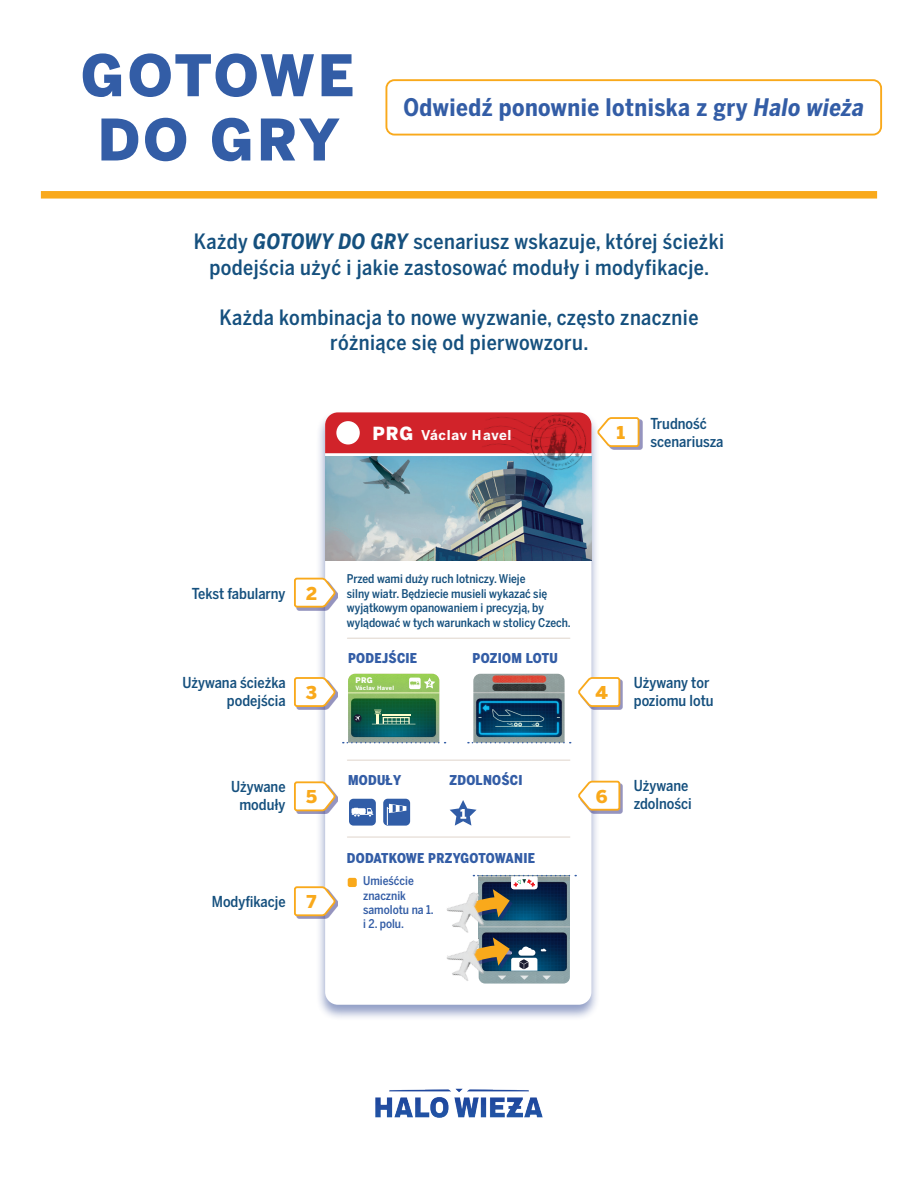
<style>
.page{position:relative;width:918px;height:1188px;background:#fff}
.page>*{position:absolute;margin:0;border:0;box-sizing:border-box;transform-origin:0 0}
.t1{font:900 56.7px/64.2px "Benton Sans";letter-spacing:.04em;color:#335da6}
.t2{font:700 24px "Benton Sans Cond";letter-spacing:.02em;color:#335da6}
.t3{font:500 21px/25.2px "Benton Sans Cond";letter-spacing:.02em;color:#15507e;text-align:center}
.t4{font:900 17.55px "Benton Sans";color:#f9a91b}
.t5{font:500 15px/18px "Benton Sans Cond";color:#15507e}
.t6{font:900 13.5px "Benton Sans Cond";letter-spacing:.02em;color:#335da6}
.t7{font:700 13.5px "Benton Sans";letter-spacing:.05em;color:#fff}
.t8{font:500 12px/14.4px "Benton Sans Cond";color:#15507e}
.t9{font:500 12px/14.4px "Benton Sans Cond";color:#335da6}
.t10{font:900 7.65px "Benton Sans";color:#fff}
.t11{font:700 5.85px "Benton Sans";letter-spacing:.05em;color:#fff}
.s1{font-family:"Benton Sans Condensed";font-style:italic}
.s2{font-family:"Benton Sans Condensed";font-weight:700;font-style:italic}
.s3{font-weight:900;font-size:18px}
</style>
<div class="page">
<div style="left:316px;top:410px;width:285px;height:611px;background:#253f8e;opacity:.5"></div>
<div style="left:325px;top:412px;width:266px;height:593px;background:#fff;border-radius:13px"></div>
<img style="left:325px;top:456px;width:266px;height:105px">
<hr style="left:347px;top:760px;width:223px;height:1px;background:#e2d9d1">
<hr style="left:347px;top:638px;width:223px;height:1px;background:#e2d9d1">
<hr style="left:347px;top:836px;width:223px;height:2px;background:#e2d9d1">
<svg style="left:450px;top:800px;width:27px;height:26px"></svg>
<img style="left:479px;top:410px;width:88px;height:71px">
<svg style="left:343px;top:674px;width:103px;height:69px;background:#6b9d74"></svg>
<img style="left:446px;top:905px;width:12px;height:71px">
<svg style="left:458px;top:875px;width:118px;height:109px"></svg>
<div style="left:348px;top:878px;width:9px;height:9px;background:#f9a91b;border-radius:2px"></div>
<img style="left:524px;top:410px;width:70px;height:67px">
<svg style="left:349px;top:799px;width:27px;height:27px"></svg>
<svg style="left:383px;top:799px;width:27px;height:27px"></svg>
<img style="left:375px;top:1088px;width:168px;height:30px">
<div style="left:41px;top:191px;width:836px;height:8px;background:#f9a91b"></div>
<div style="left:297px;top:680px;width:41px;height:30px;background:#2c2a7f;opacity:.5"></div>
<svg style="left:294px;top:676px;width:43px;height:32px"></svg>
<div style="left:297px;top:784px;width:41px;height:30px;background:#2c2a7f;opacity:.5"></div>
<svg style="left:294px;top:780px;width:43px;height:32px"></svg>
<div style="left:297px;top:889px;width:41px;height:30px;background:#2c2a7f;opacity:.5"></div>
<svg style="left:294px;top:885px;width:43px;height:32px"></svg>
<div style="left:297px;top:580px;width:41px;height:30px;background:#2c2a7f;opacity:.5"></div>
<svg style="left:294px;top:577px;width:43px;height:32px"></svg>
<div style="left:581px;top:680px;width:42px;height:30px;background:#9594bf"></div>
<svg style="left:468px;top:674px;width:153px;height:69px"></svg>
<div style="left:600px;top:420px;width:42px;height:30px;background:#9594bf"></div>
<svg style="left:325px;top:412px;width:315px;height:41px;background:#d54c4f"></svg>
<div style="left:581px;top:783px;width:42px;height:30px;background:#9594bf"></div>
<svg style="left:578px;top:780px;width:43px;height:32px"></svg>
<div style="left:385px;top:79px;width:497px;height:57px;border:2px solid #f9a91b;border-radius:8px"></div>
<p class="t1" style="left:81px;top:42px;width:275px">GOTOWE<br>DO GRY</p>
<p class="t2" style="left:403px;top:93px;width:462px">Odwiedź ponownie lotniska z gry <span class="s1">Halo wieża</span></p>
<p class="t3" style="left:194px;top:229px;width:532px">Każdy <span class="s2">GOTOWY DO GRY</span> scenariusz wskazuje, której ścieżki podejścia użyć i jakie zastosować moduły i modyfikacje.</p>
<p class="t3" style="left:220px;top:305px;width:480px">Każda kombinacja to nowe wyzwanie, często znacznie różniące się od pierwowzoru.</p>
<p class="t7" style="left:373px;top:426px;width:140px"><span class="s3">PRG</span> Václav Havel</p>
<p class="t4" style="left:617px;top:422px;width:10px">1</p>
<p class="t5" style="left:651px;top:414px;width:74px">Trudność scenariusza</p>
<p class="t5" style="left:192px;top:584px;width:95px">Tekst fabularny</p>
<p class="t4" style="left:306px;top:582px;width:12px">2</p>
<p class="t8" style="left:347px;top:572px;width:225px">Przed wami duży ruch lotniczy. Wieje<br>silny wiatr. Będziecie musieli wykazać się wyjątkowym opanowaniem i precyzją, by wylądować w tych warunkach w stolicy Czech.</p>
<p class="t6" style="left:348px;top:650px;width:71px">PODEJŚCIE</p>
<p class="t6" style="left:473px;top:650px;width:87px">POZIOM LOTU</p>
<p class="t5" style="left:182px;top:673px;width:105px;text-align:right">Używana ścieżka podejścia</p>
<p class="t4" style="left:306px;top:682px;width:13px">3</p>
<p class="t10" style="left:355px;top:675px;width:19px">PRG</p>
<p class="t11" style="left:355px;top:684px;width:40px">Václav Havel</p>
<p class="t4" style="left:596px;top:682px;width:14px">4</p>
<p class="t5" style="left:634px;top:673px;width:81px">Używany tor poziomu lotu</p>
<p class="t5" style="left:231px;top:777px;width:56px;text-align:center">Używane moduły</p>
<p class="t4" style="left:306px;top:786px;width:12px">5</p>
<p class="t6" style="left:348px;top:772px;width:55px">MODUŁY</p>
<p class="t6" style="left:450px;top:772px;width:75px">ZDOLNOŚCI</p>
<p class="t4" style="left:596px;top:786px;width:13px">6</p>
<p class="t5" style="left:634px;top:777px;width:60px">Używane zdolności</p>
<p class="t6" style="left:347px;top:850px;width:190px">DODATKOWE PRZYGOTOWANIE</p>
<p class="t5" style="left:212px;top:892px;width:75px">Modyfikacje</p>
<p class="t4" style="left:307px;top:891px;width:11px">7</p>
<p class="t9" style="left:363px;top:874px;width:72px">Umieśćcie znacznik samolotu na 1. i 2. polu.</p>
</div>
